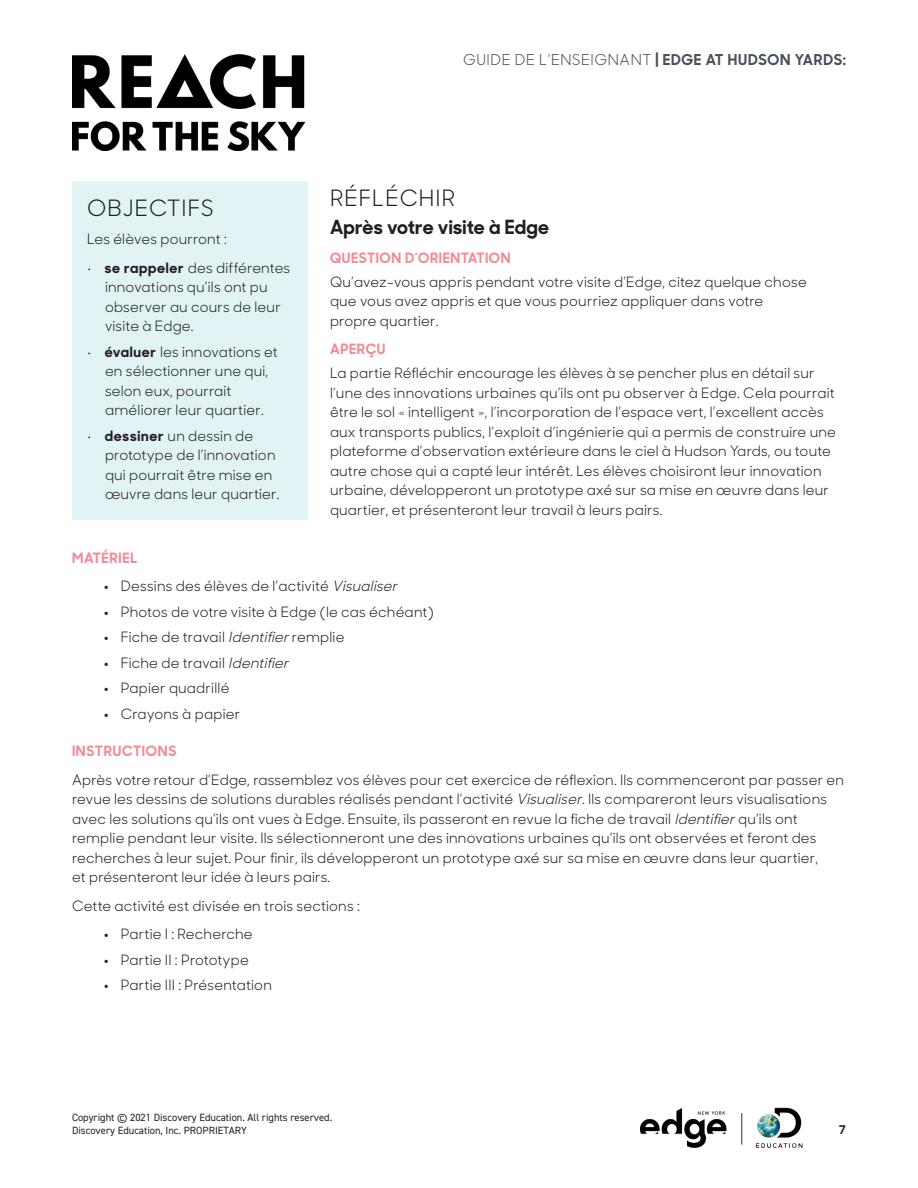
<style>
.page{position:relative;width:918px;height:1188px;background:#fff}
.page>*{position:absolute;margin:0;border:0;box-sizing:border-box;transform-origin:0 0}
.Subhead_1{font:22.5px "Sharp Sans Display No 1";letter-spacing:.05em;color:#231f20}
.Subhead_2{font:700 19.5px "Sharp Sans Display No 1";letter-spacing:.015em;color:#231f20}
.t1{font:15px "Sharp Sans Display No 1";letter-spacing:.04em;color:#4b505a}
.Body{font:14.25px/19.5px "Sharp Sans Display No 1";letter-spacing:.015em;color:#231f20}
.Subhead_3{font:700 14.25px "Sharp Sans Display No 1";letter-spacing:.04em;color:#f48995}
.Body-2{font:700 14.25px "Sharp Sans Display No 1";letter-spacing:.05em;color:#f48995}
.t2{font:700 12px "Sharp Sans Display No 1";color:#231f20}
.t3{font:10.5px/12.6px "DIN2014";color:#231f20}
.s1{font-weight:700}
.s2{font-style:italic}
</style>
<div class="page">
<img style="left:72px;top:54px;width:234px;height:97px">
<img style="left:640px;top:1107px;width:162px;height:40px">
<div style="left:72px;top:181px;width:236px;height:339px;background:#e1f3f5"></div>
<p class="t1" style="left:463px;top:48px;width:384px">GUIDE DE L’ENSEIGNANT <span class="s1">| EDGE AT HUDSON YARDS:</span></p>
<p class="Subhead_1" style="left:87px;top:190px;width:128px">OBJECTIFS</p>
<p class="Body" style="left:87px;top:228px;width:141px">Les élèves pourront :</p>
<p class="Body" style="left:105px;top:257px;width:187px;text-indent:-18px">• <span class="s1">se rappeler</span> des différentes innovations qu’ils ont pu observer au cours de leur visite à Edge.</p>
<p class="Body" style="left:105px;top:341px;width:174px;text-indent:-18px">• <span class="s1">évaluer</span> les innovations et en sélectionner une qui, selon eux, pourrait améliorer leur quartier.</p>
<p class="Body" style="left:105px;top:425px;width:176px;text-indent:-18px">• <span class="s1">dessiner</span> un dessin de prototype de l’innovation qui pourrait être mise en œuvre dans leur quartier.</p>
<p class="Subhead_1" style="left:330px;top:180px;width:127px">RÉFLÉCHIR</p>
<p class="Subhead_2" style="left:330px;top:211px;width:221px">Après votre visite à Edge</p>
<p class="Subhead_3" style="left:330px;top:246px;width:182px">QUESTION D’ORIENTATION</p>
<p class="Body" style="left:330px;top:271px;width:478px">Qu’avez-vous appris pendant votre visite d’Edge, citez quelque chose que vous avez appris et que vous pourriez appliquer dans votre propre quartier.</p>
<p class="Subhead_3" style="left:330px;top:337px;width:57px">APERÇU</p>
<p class="Body" style="left:330px;top:362px;width:507px">La partie Réfléchir encourage les élèves à se pencher plus en détail sur l’une des innovations urbaines qu’ils ont pu observer à Edge. Cela pourrait être le sol « intelligent », l’incorporation de l’espace vert, l’excellent accès aux transports publics, l’exploit d’ingénierie qui a permis de construire une plateforme d’observation extérieure dans le ciel à Hudson Yards, ou toute autre chose qui a capté leur intérêt. Les élèves choisiront leur innovation urbaine, développeront un prototype axé sur sa mise en œuvre dans leur quartier, et présenteront leur travail à leurs pairs.</p>
<p class="Body-2" style="left:72px;top:546px;width:67px">MATÉRIEL</p>
<p class="Body" style="left:104px;top:575px;width:300px"><span class="s1">•</span> Dessins des élèves de l’activité <span class="s2">Visualiser</span></p>
<p class="Body" style="left:104px;top:601px;width:332px"><span class="s1">•</span> Photos de votre visite à Edge (le cas échéant)</p>
<p class="Body" style="left:104px;top:626px;width:242px"><span class="s1">•</span> Fiche de travail <span class="s2">Identifier</span>remplie</p>
<p class="Body" style="left:104px;top:652px;width:191px"><span class="s1">•</span> Fiche de travail <span class="s2">Identifier</span></p>
<p class="Body" style="left:104px;top:677px;width:127px"><span class="s1">•</span> Papier quadrillé</p>
<p class="Body" style="left:104px;top:703px;width:138px"><span class="s1">•</span> Crayons à papier</p>
<p class="Body-2" style="left:72px;top:739px;width:106px">INSTRUCTIONS</p>
<p class="Body" style="left:72px;top:769px;width:774px">Après votre retour d’Edge, rassemblez vos élèves pour cet exercice de réflexion. Ils commenceront par passer en revue les dessins de solutions durables réalisés pendant l’activité <span class="s2">Visualiser</span>. Ils compareront leurs visualisations avec les solutions qu’ils ont vues à Edge. Ensuite, ils passeront en revue la fiche de travail <span class="s2">Identifier</span>qu’ils ont remplie pendant leur visite. Ils sélectionneront une des innovations urbaines qu’ils ont observées et feront des recherches à leur sujet. Pour finir, ils développeront un prototype axé sur sa mise en œuvre dans leur quartier,<br>et présenteront leur idée à leurs pairs.</p>
<p class="Body" style="left:72px;top:895px;width:289px">Cette activité est divisée en trois sections :</p>
<p class="Body" style="left:104px;top:923px;width:151px"><span class="s1">•</span> Partie I : Recherche</p>
<p class="Body" style="left:104px;top:949px;width:147px"><span class="s1">•</span> Partie II : Prototype</p>
<p class="Body" style="left:104px;top:974px;width:170px"><span class="s1">•</span> Partie III : Présentation</p>
<p class="t3" style="left:72px;top:1111px;width:262px">Copyright © 2021 Discovery Education. All rights reserved.<br>Discovery Education, Inc. PROPRIETARY</p>
<p class="t2" style="left:839px;top:1120px;width:9px">7</p>
</div>
